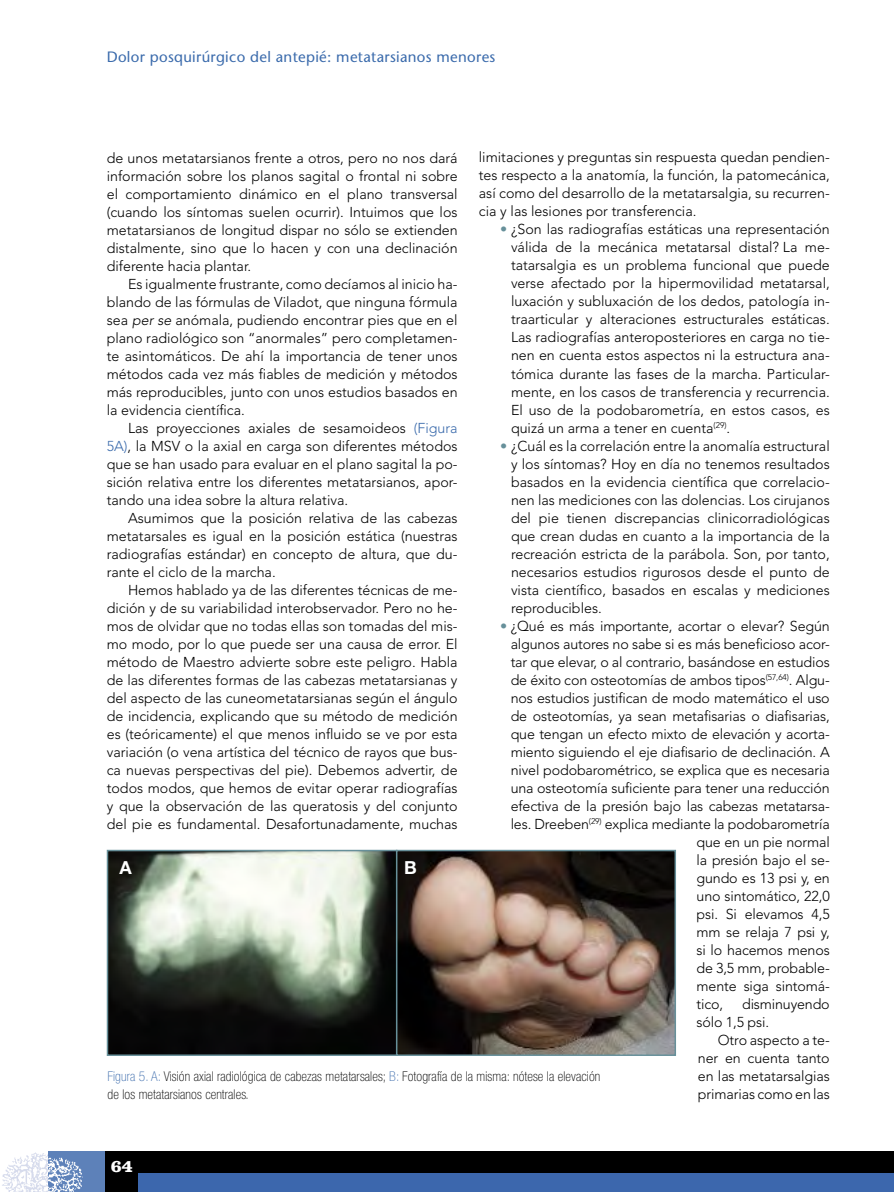
<style>
.page{position:relative;width:894px;height:1192px;background:#fff}
.page>*{position:absolute;margin:0;border:0;box-sizing:border-box;transform-origin:0 0}
.t1{font:700 18px "Clarendon LT Std";color:#fff}
.t2{font:700 18px "Helvetica Neue LT Std";color:#fff}
.t3{font:500 15px "Stone Sans Std";letter-spacing:.02em;color:#3b6bac}
._00_Texto_General{font:300 14.25px/18px "Avenir LT Std";letter-spacing:-.01em;color:#000;text-align:justify}
._00_Txt_primer_parrafo{font:300 14.25px/18px "Avenir LT Std";letter-spacing:-.005em;color:#000;text-align:justify}
.Pie_de_foto{font:100 condensed 13.5px/18px "Helvetica Neue LT Std";letter-spacing:.01em;color:#000}
.s1{font-style:italic}
.s2{color:#3b6bac}
.s3{color:#67909a}
</style>
<div class="page">
<div style="left:0;top:1151px;width:893px;height:40px;background:#000"></div>
<div style="left:138px;top:1172px;width:755px;height:19px;background:#3c67ad"></div>
<div style="left:48px;top:1151px;width:56px;height:40px;background:#5d81b9"></div>
<img style="left:48px;top:1156px;width:35px;height:35px">
<svg style="left:0;top:1151px;width:48px;height:40px;background:#f0f2f8"></svg>
<hr style="left:893px;top:1151px;width:1px;height:40px;background:#000">
<svg style="left:893px;top:1173px;width:1px;height:18px"></svg>
<img style="left:110px;top:852px;width:563px;height:200px">
<div style="left:107px;top:849px;width:290px;height:206px;border:2px solid #67909a"></div>
<div style="left:396px;top:849px;width:280px;height:206px;border:2px solid #67909a"></div>
<p class="t3" style="left:107px;top:47px;width:390px">Dolor posquirúrgico del antepié: metatarsianos menores</p>
<p class="_00_Texto_General" style="left:107px;top:149px;width:352px">de unos metatarsianos frente a otros, pero no nos dará información sobre los planos sagital o frontal ni sobre el comportamiento dinámico en el plano transversal (cuando los síntomas suelen ocurrir). Intuimos que los metatarsianos de longitud dispar no sólo se extienden distalmente, sino que lo hacen y con una declinación diferente hacia plantar.</p>
<p class="_00_Texto_General" style="left:107px;top:275px;width:352px;text-indent:21px">Es igualmente frustrante, como decíamos al inicio ha&shy;blando de las fórmulas de Viladot, que ninguna fórmula sea <span class="s1">per se</span> anómala, pudiendo encontrar pies que en el plano radiológico son “anormales” pero completamen&shy;te asintomáticos. De ahí la importancia de tener unos métodos cada vez más fiables de medición y métodos más reproducibles, junto con unos estudios basados en la evidencia científica.</p>
<p class="_00_Texto_General" style="left:107px;top:419px;width:352px;text-indent:21px">Las proyecciones axiales de sesamoideos <span class="s2">(Figura 5A)</span>, la MSV o la axial en carga son diferentes métodos que se han usado para evaluar en el plano sagital la po&shy;sición relativa entre los diferentes metatarsianos, apor&shy;tando una idea sobre la altura relativa.</p>
<p class="_00_Texto_General" style="left:107px;top:509px;width:352px;text-indent:21px">Asumimos que la posición relativa de las cabezas metatarsales es igual en la posición estática (nuestras radiografías estándar) en concepto de altura, que du&shy;rante el ciclo de la marcha.</p>
<p class="_00_Texto_General" style="left:107px;top:581px;width:352px;text-indent:21px">Hemos hablado ya de las diferentes técnicas de me&shy;dición y de su variabilidad interobservador. Pero no he&shy;mos de olvidar que no todas ellas son tomadas del mis&shy;mo modo, por lo que puede ser una causa de error. El método de Maestro advierte sobre este peligro. Habla de las diferentes formas de las cabezas metatarsianas y del aspecto de las cuneometatarsianas según el ángulo de incidencia, explicando que su método de medición es (teóricamente) el que menos influido se ve por esta variación (o vena artística del técnico de rayos que bus&shy;ca nuevas perspectivas del pie). Debemos advertir, de todos modos, que hemos de evitar operar radiografías y que la observación de las queratosis y del conjunto del pie es fundamental. Desafortunadamente, muchas</p>
<p class="_00_Texto_General" style="left:479px;top:148px;width:352px">limitaciones y preguntas sin respuesta quedan pendien&shy;tes respecto a la anatomía, la función, la patomecánica, así como del desarrollo de la metatarsalgia, su recurren&shy;cia y las lesiones por transferencia.</p>
<p class="_00_Texto_General" style="left:511px;top:220px;width:320px;text-indent:-11px"><span class="s3">•</span> ¿Son las radiografías estáticas una representación válida de la mecánica metatarsal distal? La me&shy;tatarsalgia es un problema funcional que puede verse afectado por la hipermovilidad metatarsal, luxación y subluxación de los dedos, patología in&shy;traarticular y alteraciones estructurales estáticas.<br>Las radiografías anteroposteriores en carga no tie&shy;nen en cuenta estos aspectos ni la estructura ana&shy;tómica durante las fases de la marcha. Particular&shy;mente, en los casos de transferencia y recurrencia.<br>El uso de la podobarometría, en estos casos, es quizá un arma a tener en cuenta<sup>(29)</sup>.</p>
<p class="_00_Texto_General" style="left:511px;top:437px;width:320px;text-indent:-11px"><span class="s3">•</span> ¿Cuál es la correlación entre la anomalía estructural y los síntomas? Hoy en día no tenemos resultados basados en la evidencia científica que correlacio&shy;nen las mediciones con las dolencias. Los cirujanos del pie tienen discrepancias clinicorradiológicas que crean dudas en cuanto a la importancia de la recreación estricta de la parábola. Son, por tanto, necesarios estudios rigurosos desde el punto de vista científico, basados en escalas y mediciones reproducibles.</p>
<p class="_00_Texto_General" style="left:500px;top:617px;width:331px"><span class="s3">•</span> ¿Qué es más importante, acortar o elevar? Según</p>
<p class="_00_Texto_General" style="left:511px;top:635px;width:320px">algunos autores no sabe si es más beneficioso acor-</p>
<p class="_00_Texto_General" style="left:511px;top:653px;width:321px">tar que elevar, o al contrario, basándose en estudios</p>
<p class="_00_Texto_General" style="left:511px;top:671px;width:320px">de éxito con osteotomías de ambos tipos<sup>(57,64)</sup>. Algu-</p>
<p class="_00_Texto_General" style="left:511px;top:689px;width:320px">nos estudios justifican de modo matemático el uso</p>
<p class="_00_Texto_General" style="left:511px;top:707px;width:320px">de osteotomías, ya sean metafisarias o diafisarias,</p>
<p class="_00_Texto_General" style="left:511px;top:725px;width:320px">que tengan un efecto mixto de elevación y acorta-</p>
<p class="_00_Texto_General" style="left:511px;top:743px;width:321px">miento siguiendo el eje diafisario de declinación. A</p>
<p class="_00_Texto_General" style="left:511px;top:761px;width:321px">nivel podobarométrico, se explica que es necesaria</p>
<p class="_00_Texto_General" style="left:511px;top:779px;width:320px">una osteotomía suficiente para tener una reducción</p>
<p class="_00_Texto_General" style="left:511px;top:797px;width:320px">efectiva de la presión bajo las cabezas metatarsa-</p>
<p class="_00_Texto_General" style="left:511px;top:815px;width:321px">les. Dreeben<sup>(29)</sup> explica mediante la podobarometría</p>
<p class="_00_Texto_General" style="left:696px;top:833px;width:135px">que en un pie normal</p>
<p class="_00_Texto_General" style="left:696px;top:851px;width:135px">la presión bajo el se-</p>
<p class="_00_Texto_General" style="left:696px;top:869px;width:135px">gundo es 13 psi y, en</p>
<p class="_00_Texto_General" style="left:696px;top:887px;width:135px">uno sintomático, 22,0</p>
<p class="_00_Texto_General" style="left:696px;top:905px;width:135px">psi. Si elevamos 4,5</p>
<p class="_00_Texto_General" style="left:696px;top:923px;width:135px">mm se relaja 7 psi y,</p>
<p class="_00_Texto_General" style="left:696px;top:941px;width:135px">si lo hacemos menos</p>
<p class="_00_Texto_General" style="left:696px;top:959px;width:135px">de 3,5 mm, probable-</p>
<p class="_00_Texto_General" style="left:696px;top:977px;width:135px">mente siga sintomá-</p>
<p class="_00_Texto_General" style="left:696px;top:995px;width:28px">tico,</p>
<p class="t2" style="left:119px;top:856px;width:14px">A</p>
<p class="t2" style="left:404px;top:856px;width:14px">B</p>
<p class="_00_Texto_General" style="left:696px;top:995px;width:135px;text-indent:46px">disminuyendo sólo 1,5 psi.</p>
<p class="_00_Txt_primer_parrafo" style="left:698px;top:1031px;width:133px;text-indent:20px">Otro aspecto a te&shy;ner en cuenta tanto en las metatarsalgias primarias como en las</p>
<p class="Pie_de_foto" style="left:107px;top:1067px;width:494px"><span class="s2">Figura 5. A:</span> Visión axial radiológica de cabezas metatarsales; <span class="s2">B:</span> Fotografía de la misma: nótese la elevación de los metatarsianos centrales.</p>
<p class="t1" style="left:111px;top:1154px;width:23px">64</p>
</div>
